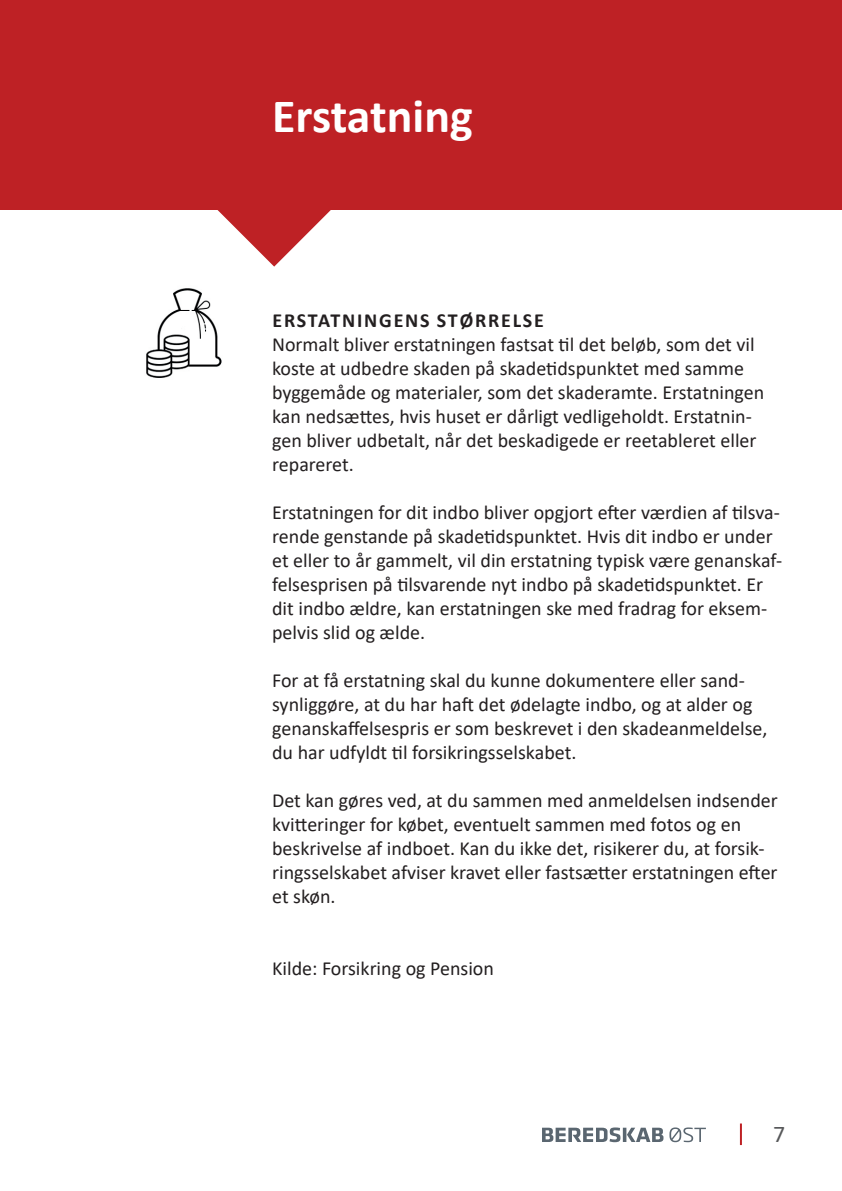
<style>
.page{position:relative;width:842px;height:1191px;background:#fff}
.page>*{position:absolute;margin:0;border:0;box-sizing:border-box;transform-origin:0 0}
.t1{font:700 48px "Calibri";color:#fff}
.t2{font:24px "Calibri";color:#57585a}
.t3{font:20px/24px "Calibri";color:#231f20}
.t4{font:700 20px "Calibri";letter-spacing:.09em;color:#231f20}
</style>
<div class="page">
<svg style="left:542px;top:1127px;width:121px;height:15px"></svg>
<svg style="left:669px;top:1127px;width:37px;height:15px"></svg>
<hr style="left:740px;top:1123px;width:2px;height:22px;background:#be2125">
<svg style="left:217px;top:210px;width:114px;height:57px"></svg>
<div style="left:0;top:0;width:842px;height:210px;background:#be2125"></div>
<img style="left:146px;top:288px;width:76px;height:90px">
<p class="t1" style="left:272px;top:82px;width:202px">Erstatning</p>
<p class="t4" style="left:273px;top:306px;width:273px">ERSTATNINGENS STØRRELSE</p>
<p class="t3" style="left:272px;top:332px;width:494px">Normalt bliver erstatningen fastsat til det beløb, som det vil koste at udbedre skaden på skadetidspunktet med samme byggemåde og materialer, som det skaderamte. Erstatningen kan nedsættes, hvis huset er dårligt vedligeholdt. Erstatnin&shy;gen bliver udbetalt, når det beskadigede er reetableret eller repareret.</p>
<p class="t3" style="left:272px;top:500px;width:511px">Erstatningen for dit indbo bliver opgjort efter værdien af tilsva&shy;rende genstande på skadetidspunktet. Hvis dit indbo er under et eller to år gammelt, vil din erstatning typisk være genanskaf&shy;felsesprisen på tilsvarende nyt indbo på skadetidspunktet. Er dit indbo ældre, kan erstatningen ske med fradrag for eksem&shy;pelvis slid og ælde.</p>
<p class="t3" style="left:272px;top:668px;width:497px">For at få erstatning skal du kunne dokumentere eller sand&shy;synliggøre, at du har haft det ødelagte indbo, og at alder og genanskaffelsespris er som beskrevet i den skadeanmeldelse, du har udfyldt til forsikringsselskabet.</p>
<p class="t3" style="left:272px;top:788px;width:507px">Det kan gøres ved, at du sammen med anmeldelsen indsender kvitteringer for købet, eventuelt sammen med fotos og en beskrivelse af indboet. Kan du ikke det, risikerer du, at forsik&shy;ringsselskabet afviser kravet eller fastsætter erstatningen efter et skøn.</p>
<p class="t3" style="left:272px;top:956px;width:223px">Kilde: Forsikring og Pension</p>
<p class="t2" style="left:773px;top:1117px;width:14px">7</p>
</div>
